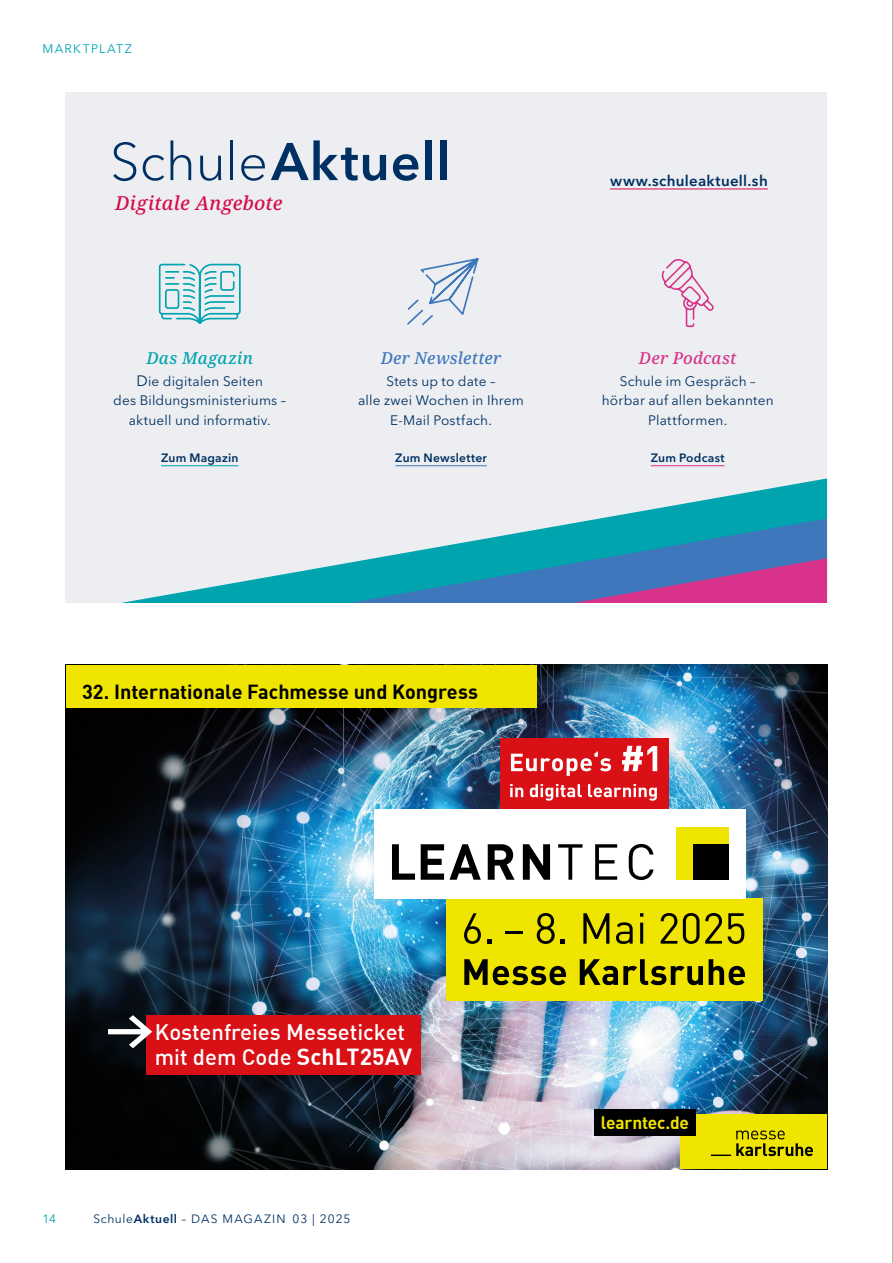
<style>
.page{position:relative;width:893px;height:1263px;background:#fff}
.page>*{position:absolute;margin:0;border:0;box-sizing:border-box;transform-origin:0 0}
.t1{font:600 52.5px "Avenir Next LT Pro";letter-spacing:.015em;color:#003063}
.t2{font:500 22.05px/25px "DIN";color:#fff}
.t3{font:700 19.95px "DIN";color:#000}
.t4{font:italic 500 19.35px "Noto Serif";letter-spacing:.01em;color:#d60d4d}
.t5{font:700 17.55px "DIN";letter-spacing:-.01em;color:#f0e500}
.t6{font:italic 500 16.5px "Noto Serif";letter-spacing:.015em;color:#3e77bc}
.t7{font:italic 500 16.5px "Noto Serif";letter-spacing:.015em;color:#d9328a}
.t8{font:italic 500 16.5px "Noto Serif";letter-spacing:.025em;color:#00a4af}
.t9{font:600 15px "Avenir Next LT Pro";letter-spacing:.02em;color:#003063}
.t10{font:13.65px/19.5px "Avenir Next LT Pro";letter-spacing:.01em;color:#003063;text-align:center}
.t11{font:12.3px "Avenir Next LT Pro";letter-spacing:.1em;color:#00a4af}
.t12{font:600 12px "Avenir Next LT Pro";letter-spacing:.02em;color:#003063}
.t13{font:12px "Avenir Next LT Pro";letter-spacing:.08em;color:#003063}
.t14{font:12px "Avenir Next LT Pro";color:#00a4af}
.s1{font-weight:300}
.s2{font-size:15px}
.s3{font-weight:700;font-size:22.8px}
.s4{font-weight:600}
</style>
<div class="page">
<hr style="left:892px;top:0;width:1px;height:1263px;background:#929292">
<img style="left:66px;top:665px;width:761px;height:504px">
<div style="left:66px;top:665px;width:471px;height:42px;background:#f0e500"></div>
<div style="left:680px;top:1114px;width:147px;height:55px;background:#f0e500"></div>
<div style="left:594px;top:1109px;width:102px;height:27px;background:#000"></div>
<svg style="left:736px;top:1130px;width:77px;height:26px"></svg>
<hr style="left:711px;top:1154px;width:20px;height:2px;background:#000">
<div style="left:446px;top:898px;width:316px;height:102px;background:#f0e500"></div>
<svg style="left:464px;top:959px;width:102px;height:26px"></svg>
<svg style="left:580px;top:959px;width:123px;height:26px"></svg>
<svg style="left:709px;top:959px;width:36px;height:26px"></svg>
<div style="left:500px;top:738px;width:169px;height:71px;background:#d91016"></div>
<svg style="left:511px;top:751px;width:100px;height:25px"></svg>
<svg style="left:622px;top:746px;width:35px;height:25px"></svg>
<svg style="left:510px;top:784px;width:13px;height:13px"></svg>
<svg style="left:530px;top:784px;width:52px;height:17px"></svg>
<svg style="left:588px;top:784px;width:69px;height:17px"></svg>
<div style="left:374px;top:809px;width:372px;height:89px;background:#fff"></div>
<svg style="left:392px;top:844px;width:23px;height:36px"></svg>
<svg style="left:421px;top:844px;width:60px;height:36px"></svg>
<svg style="left:488px;top:844px;width:27px;height:36px"></svg>
<svg style="left:523px;top:844px;width:27px;height:36px"></svg>
<svg style="left:558px;top:844px;width:24px;height:36px"></svg>
<svg style="left:595px;top:844px;width:22px;height:36px"></svg>
<svg style="left:629px;top:844px;width:24px;height:36px"></svg>
<div style="left:676px;top:827px;width:53px;height:53px;background:#f0e500"></div>
<div style="left:694px;top:844px;width:35px;height:36px;background:#000"></div>
<svg style="left:487px;top:940px;width:4px;height:4px"></svg>
<svg style="left:537px;top:913px;width:18px;height:31px"></svg>
<svg style="left:561px;top:940px;width:4px;height:4px"></svg>
<svg style="left:583px;top:913px;width:26px;height:31px"></svg>
<svg style="left:616px;top:922px;width:17px;height:22px"></svg>
<hr style="left:640px;top:923px;width:3px;height:21px;background:#000">
<svg style="left:640px;top:913px;width:3px;height:4px"></svg>
<svg style="left:661px;top:913px;width:16px;height:31px"></svg>
<svg style="left:683px;top:913px;width:16px;height:31px"></svg>
<svg style="left:705px;top:913px;width:17px;height:31px"></svg>
<svg style="left:728px;top:913px;width:16px;height:31px"></svg>
<hr style="left:505px;top:931px;width:18px;height:3px;background:#000">
<svg style="left:464px;top:913px;width:17px;height:31px"></svg>
<div style="left:146px;top:1015px;width:275px;height:60px;background:#d91016"></div>
<svg style="left:108px;top:1015px;width:44px;height:33px"></svg>
<div style="left:66px;top:92px;width:761px;height:511px;background:#eceef1"></div>
<svg style="left:121px;top:478px;width:706px;height:125px"></svg>
<svg style="left:348px;top:519px;width:479px;height:84px;background:#558db7"></svg>
<hr style="left:610px;top:189px;width:158px;height:1px;background:#d60d4d">
<hr style="left:161px;top:465px;width:77px;height:1px;background:#00a4af">
<svg style="left:158px;top:263px;width:83px;height:61px"></svg>
<hr style="left:395px;top:465px;width:92px;height:1px;background:#3e77bc">
<svg style="left:407px;top:258px;width:72px;height:67px"></svg>
<hr style="left:651px;top:465px;width:74px;height:1px;background:#d9328a">
<svg style="left:662px;top:259px;width:52px;height:69px"></svg>
<h1 class="t11" style="left:43px;top:41px;width:91px">MARKTPLATZ</h1>
<p class="t1" style="left:110px;top:130px;width:342px"><span class="s1">Schule</span>Aktuell</p>
<p class="t4" style="left:115px;top:190px;width:169px">Digitale Angebote</p>
<p class="t8" style="left:146px;top:347px;width:108px">Das Magazin</p>
<p class="t10" style="left:113px;top:371px;width:174px"><span class="s2">D</span>ie digitalen Seiten<br>des Bildungsministeriums – aktuell und informativ.</p>
<p class="t6" style="left:381px;top:347px;width:122px">Der Newsletter</p>
<p class="t10" style="left:358px;top:371px;width:167px">Stets up to date –<br>alle zwei Wochen in Ihrem<br>E-Mail Postfach.</p>
<p class="t9" style="left:610px;top:171px;width:159px">www.schuleaktuell.sh</p>
<p class="t7" style="left:639px;top:347px;width:99px">Der Podcast</p>
<p class="t10" style="left:602px;top:371px;width:173px">Schule im Gespräch – hörbar auf allen bekannten<br>Plattformen.</p>
<p class="t12" style="left:161px;top:451px;width:79px">Zum Magazin</p>
<p class="t12" style="left:395px;top:451px;width:93px">Zum Newsletter</p>
<p class="t12" style="left:651px;top:451px;width:75px">Zum Podcast</p>
<p class="t3" style="left:82px;top:678px;width:397px">32. Internationale Fachmesse und Kongress</p>
<p class="t2" style="left:155px;top:1019px;width:259px">Kostenfreies Messeticket mit dem Code <span class="s3">SchLT25AV</span></p>
<p class="t14" style="left:43px;top:1211px;width:15px">14</p>
<p class="t13" style="left:94px;top:1211px;width:259px">Schule<span class="s4">Aktuell</span> – DAS MAGAZIN 03 | 2025</p>
<p class="t5" style="left:601px;top:1111px;width:90px">learntec.de</p>
</div>
